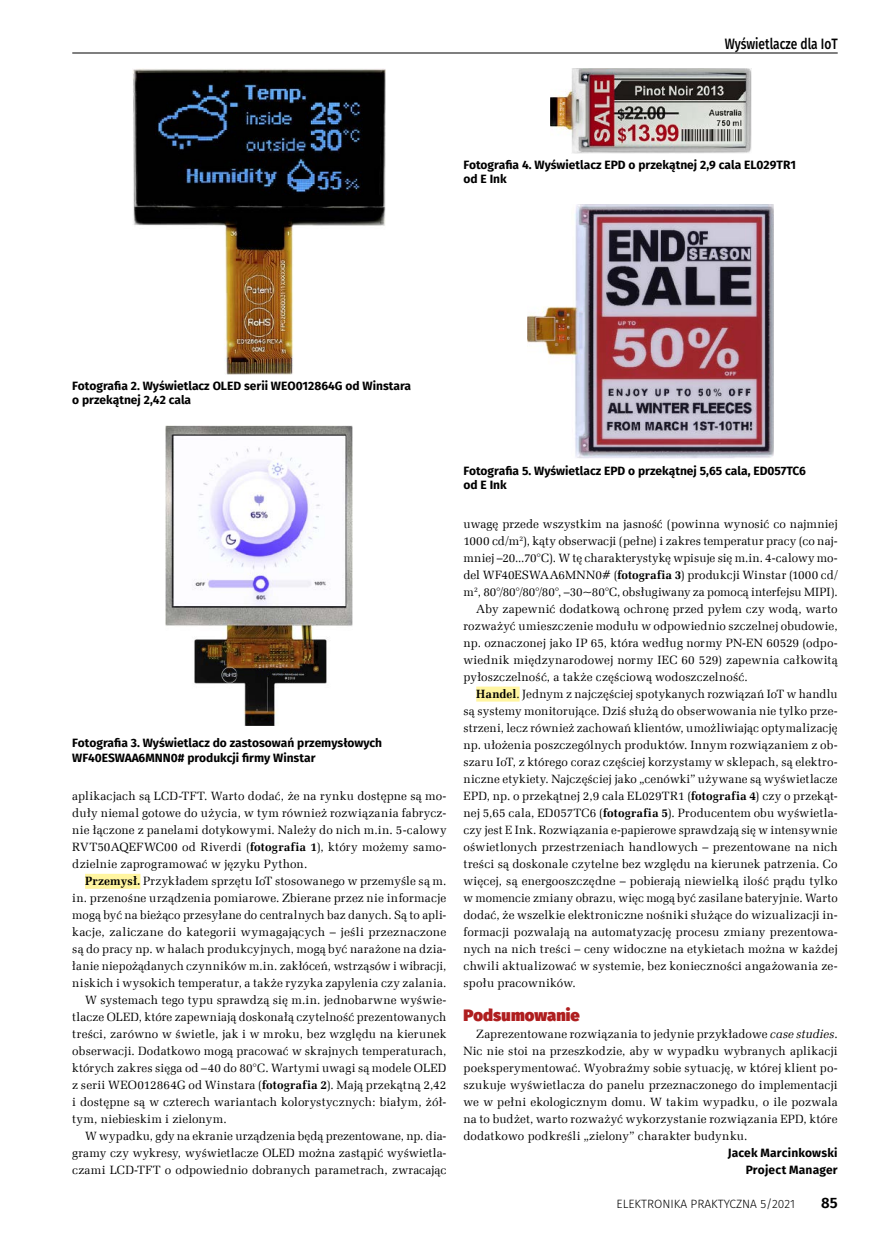
<style>
.page{position:relative;width:893px;height:1234px;background:#fff}
.page>*{position:absolute;margin:0;border:0;box-sizing:border-box;transform-origin:0 0}
.t1{font:900 16.5px "Fira Sans";letter-spacing:.005em;color:#af1e1f}
.t2{font:500 15px "Fira Sans";color:#000;scale:.8 1}
.t3{font:600 15px "Fira Sans";color:#000}
.t4{font:12px/17px "Zapf Ellipt EU";letter-spacing:.01em;color:#000;text-align:justify}
.t5{font:700 12px/14.4px "Fira Sans";color:#000}
.t6{font:300 12px "Fira Sans";color:#000}
.s1{font-weight:700}
.s2{font-style:italic}
</style>
<div class="page">
<hr style="left:72px;top:53px;width:766px;height:1px;background:#000">
<div style="left:476px;top:686px;width:44px;height:15px;background:#fff5a0"></div>
<img style="left:550px;top:68px;width:201px;height:85px">
<img style="left:527px;top:204px;width:247px;height:254px">
<div style="left:85px;top:873px;width:55px;height:15px;background:#fff5a0"></div>
<img style="left:133px;top:69px;width:253px;height:305px">
<img style="left:166px;top:425px;width:187px;height:300px">
<p class="t2" style="left:725px;top:32px;width:143px">Wyświetlacze dla IoT</p>
<p class="t5" style="left:463px;top:156px;width:334px">Fotografia 4. Wyświetlacz EPD o przekątnej 2,9 cala EL029TR1 od E Ink</p>
<p class="t5" style="left:72px;top:377px;width:340px">Fotografia 2. Wyświetlacz OLED serii WEO012864G od Winstara o przekątnej 2,42 cala</p>
<p class="t5" style="left:72px;top:735px;width:311px">Fotografia 3. Wyświetlacz do zastosowań przemysłowych<br>WF40ESWAA6MNN0# produkcji firmy Winstar</p>
<p class="t4" style="left:72px;top:787px;width:376px">aplikacjach są LCD-TFT. Warto dodać, że na rynku dostępne są mo&shy;duły niemal gotowe do użycia, w tym również rozwiązania fabrycz&shy;nie łączone z panelami dotykowymi. Należy do nich m.in. 5-calowy RVT50AQEFWC00 od Riverdi (<span class="s1">fotografia 1</span>), który możemy samo&shy;dzielnie zaprogramować w języku Python.</p>
<p class="t4" style="left:85px;top:872px;width:363px"><span class="s1">Przemysł.</span> Przykładem sprzętu IoT stosowanego w przemyśle są m.</p>
<p class="t4" style="left:72px;top:889px;width:376px">in. przenośne urządzenia pomiarowe. Zbierane przez nie informacje</p>
<p class="t4" style="left:72px;top:906px;width:376px">mogą być na bieżąco przesyłane do centralnych baz danych. Są to apli-</p>
<p class="t4" style="left:72px;top:923px;width:376px">kacje, zaliczane do kategorii wymagających – jeśli przeznaczone</p>
<p class="t4" style="left:72px;top:940px;width:376px">są do pracy np. w halach produkcyjnych, mogą być narażone na dzia-</p>
<p class="t4" style="left:72px;top:957px;width:376px">łanie niepożądanych czynników m.in. zakłóceń, wstrząsów i wibracji,</p>
<p class="t4" style="left:72px;top:974px;width:376px">niskich i wysokich temperatur, a także ryzyka zapylenia czy zalania.</p>
<p class="t4" style="left:85px;top:991px;width:363px">W systemach tego typu sprawdzą się m.in. jednobarwne wyświe-</p>
<p class="t4" style="left:72px;top:1008px;width:376px">tlacze OLED, które zapewniają doskonałą czytelność prezentowanych</p>
<p class="t4" style="left:72px;top:1025px;width:376px">treści, zarówno w świetle, jak i w mroku, bez względu na kierunek</p>
<p class="t4" style="left:72px;top:1042px;width:376px">obserwacji. Dodatkowo mogą pracować w skrajnych temperaturach,</p>
<p class="t4" style="left:72px;top:1059px;width:376px">których zakres sięga od –40 do 80°C. Wartymi uwagi są modele OLED</p>
<p class="t4" style="left:72px;top:1076px;width:376px">z serii WEO012864G od Winstara (<span class="s1">fotografia 2</span>). Mają przekątną 2,42</p>
<p class="t4" style="left:72px;top:1093px;width:376px">i dostępne są w czterech wariantach kolorystycznych: białym, żół-</p>
<p class="t4" style="left:72px;top:1110px;width:156px">tym, niebieskim i zielonym.</p>
<p class="t4" style="left:85px;top:1127px;width:363px">W wypadku, gdy na ekranie urządzenia będą prezentowane, np. dia-</p>
<p class="t4" style="left:72px;top:1144px;width:376px">gramy czy wykresy, wyświetlacze OLED można zastąpić wyświetla-</p>
<p class="t4" style="left:72px;top:1161px;width:376px">czami LCD-TFT o odpowiednio dobranych parametrach, zwracając</p>
<p class="t5" style="left:463px;top:462px;width:344px">Fotografia 5. Wyświetlacz EPD o przekątnej 5,65 cala, ED057TC6 od E Ink</p>
<p class="t4" style="left:463px;top:515px;width:376px">uwagę przede wszystkim na jasność (powinna wynosić co najmniej</p>
<p class="t4" style="left:463px;top:532px;width:376px">1000 cd/m<sup>2</sup>), kąty obserwacji (pełne) i zakres temperatur pracy (co naj-</p>
<p class="t4" style="left:463px;top:549px;width:376px">mniej –20...70°C). W tę charakterystykę wpisuje się m.in. 4-calowy mo-</p>
<p class="t4" style="left:463px;top:566px;width:376px">del WF40ESWAA6MNN0# (<span class="s1">fotografia 3</span>) produkcji Winstar (1000 cd/</p>
<p class="t4" style="left:463px;top:583px;width:376px">m<sup>2</sup>, 80°/80°/80°/80°, –30~80°C, obsługiwany za pomocą interfejsu MIPI).</p>
<p class="t4" style="left:476px;top:600px;width:363px">Aby zapewnić dodatkową ochronę przed pyłem czy wodą, warto</p>
<p class="t4" style="left:463px;top:617px;width:376px">rozważyć umieszczenie modułu w odpowiednio szczelnej obudowie,</p>
<p class="t4" style="left:463px;top:634px;width:376px">np. oznaczonej jako IP 65, która według normy PN-EN 60529 (odpo-</p>
<p class="t4" style="left:463px;top:651px;width:376px">wiednik międzynarodowej normy IEC 60 529) zapewnia całkowitą</p>
<p class="t4" style="left:463px;top:668px;width:286px">pyłoszczelność, a także częściową wodoszczelność.</p>
<p class="t4" style="left:476px;top:685px;width:363px"><span class="s1">Handel</span>. Jednym z najczęściej spotykanych rozwiązań IoT w handlu</p>
<p class="t4" style="left:463px;top:702px;width:376px">są systemy monitorujące. Dziś służą do obserwowania nie tylko prze-</p>
<p class="t4" style="left:463px;top:719px;width:376px">strzeni, lecz również zachowań klientów, umożliwiając optymalizację</p>
<p class="t4" style="left:463px;top:736px;width:376px">np. ułożenia poszczególnych produktów. Innym rozwiązaniem z ob-</p>
<p class="t4" style="left:463px;top:753px;width:376px">szaru IoT, z którego coraz częściej korzystamy w sklepach, są elektro-</p>
<p class="t4" style="left:463px;top:770px;width:376px">niczne etykiety. Najczęściej jako „cenówki” używane są wyświetlacze</p>
<p class="t4" style="left:463px;top:787px;width:376px">EPD, np. o przekątnej 2,9 cala EL029TR1 (<span class="s1">fotografia 4</span>) czy o przekąt-</p>
<p class="t4" style="left:463px;top:804px;width:376px">nej 5,65 cala, ED057TC6 (<span class="s1">fotografia 5</span>). Producentem obu wyświetla-</p>
<p class="t4" style="left:463px;top:821px;width:376px">czy jest E Ink. Rozwiązania e-papierowe sprawdzają się w intensywnie</p>
<p class="t4" style="left:463px;top:838px;width:376px">oświetlonych przestrzeniach handlowych – prezentowane na nich</p>
<p class="t4" style="left:463px;top:855px;width:376px">treści są doskonale czytelne bez względu na kierunek patrzenia. Co</p>
<p class="t4" style="left:463px;top:872px;width:376px">więcej, są energooszczędne – pobierają niewielką ilość prądu tylko</p>
<p class="t4" style="left:463px;top:889px;width:376px">w momencie zmiany obrazu, więc mogą być zasilane bateryjnie. Warto</p>
<p class="t4" style="left:463px;top:906px;width:376px">dodać, że wszelkie elektroniczne nośniki służące do wizualizacji in-</p>
<p class="t4" style="left:463px;top:923px;width:376px">formacji pozwalają na automatyzację procesu zmiany prezentowa-</p>
<p class="t4" style="left:463px;top:940px;width:376px">nych na nich treści – ceny widoczne na etykietach można w każdej</p>
<p class="t4" style="left:463px;top:957px;width:376px">chwili aktualizować w systemie, bez konieczności angażowania ze-</p>
<p class="t4" style="left:463px;top:974px;width:114px">społu pracowników.</p>
<h1 class="t1" style="left:463px;top:999px;width:118px">Podsumowanie</h1>
<p class="t4" style="left:463px;top:1025px;width:376px;text-indent:13px">Zaprezentowane rozwiązania to jedynie przykładowe <span class="s2">case studies</span>.<br>Nic nie stoi na przeszkodzie, aby w wypadku wybranych aplikacji poeksperymentować. Wyobraźmy sobie sytuację, w której klient po&shy;szukuje wyświetlacza do panelu przeznaczonego do implementacji we w pełni ekologicznym domu. W takim wypadku, o ile pozwala na to budżet, warto rozważyć wykorzystanie rozwiązania EPD, które dodatkowo podkreśli „zielony” charakter budynku.</p>
<p class="t5" style="left:728px;top:1143px;width:111px;line-height:17px;text-align:right">Jacek Marcinkowski<br>Project Manager</p>
<p class="t6" style="left:617px;top:1195px;width:180px">ELEKTRONIKA PRAKTYCZNA 5/2021</p>
<p class="t3" style="left:821px;top:1190px;width:18px">85</p>
</div>
